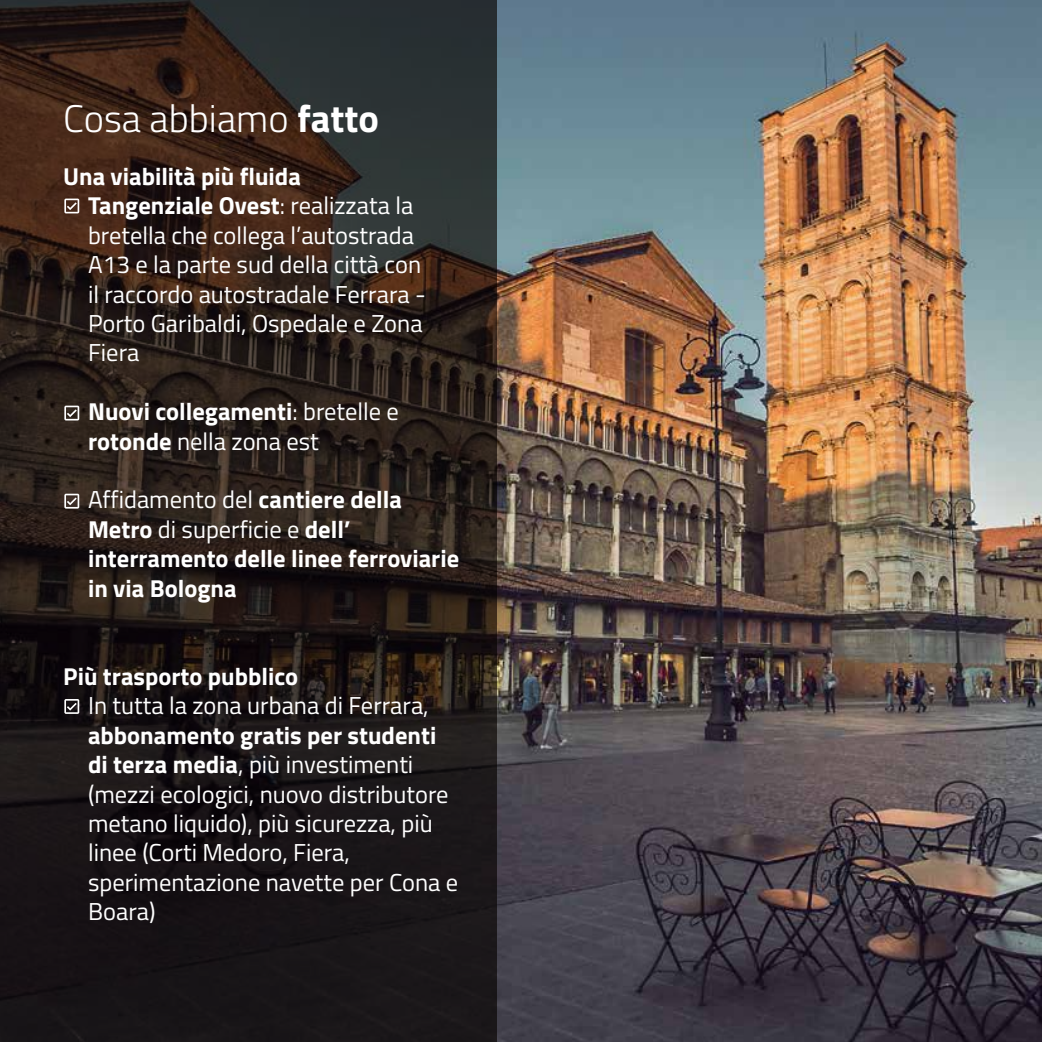
<style>
.page{position:relative;width:1042px;height:1042px;background:#fff}
.page>*{position:absolute;margin:0;border:0;box-sizing:border-box;transform-origin:0 0}
.t1{font:300 38.5px "Titillium Web";color:#fff}
.t2{font:24.5px/29.4px "Titillium Web";color:#fff}
.t3{font:700 24.5px/29.4px "Titillium Web";color:#fff}
.s1{font-weight:700}
.s2{font-weight:400}
</style>
<div class="page">
<img style="left:496px;top:0;width:546px;height:1042px">
<svg style="left:0;top:0;width:496px;height:1042px;background:#251c19"></svg>
<svg style="left:64px;top:199px;width:15px;height:14px"></svg>
<svg style="left:64px;top:406px;width:15px;height:14px"></svg>
<svg style="left:64px;top:494px;width:15px;height:14px"></svg>
<svg style="left:64px;top:699px;width:15px;height:15px"></svg>
<h1 class="t1" style="left:63px;top:91px;width:317px">Cosa abbiamo <span class="s1">fatto</span></h1>
<p class="t2" style="left:88px;top:160px;width:339px;text-indent:-25px"><span class="s1">Una viabilità più fluida<br>Tangenziale Ovest</span>: realizzata la bretella che collega l’autostrada<br>A13 e la parte sud della città con il raccordo autostradale Ferrara -<br>Porto Garibaldi, Ospedale e Zona<br>Fiera</p>
<p class="t3" style="left:88px;top:396px;width:312px">Nuovi collegamenti<span class="s2">: bretelle e </span>rotonde <span class="s2">nella zona est</span></p>
<p class="t3" style="left:88px;top:484px;width:373px"><span class="s2">Affidamento del</span> cantiere della<br>Metro <span class="s2">di superficie e</span> dell’ interramento delle linee ferroviarie in via Bologna</p>
<p class="t3" style="left:63px;top:660px;width:236px">Più trasporto pubblico</p>
<p class="t2" style="left:88px;top:690px;width:342px">In tutta la zona urbana di Ferrara,</p>
<p class="t2" style="left:88px;top:719px;width:372px"><span class="s1">abbonamento gratis per studenti di terza media</span>, più investimenti (mezzi ecologici, nuovo distributore metano liquido), più sicurezza, più linee (Corti Medoro, Fiera, sperimentazione navette per Cona e<br>Boara)</p>
</div>
